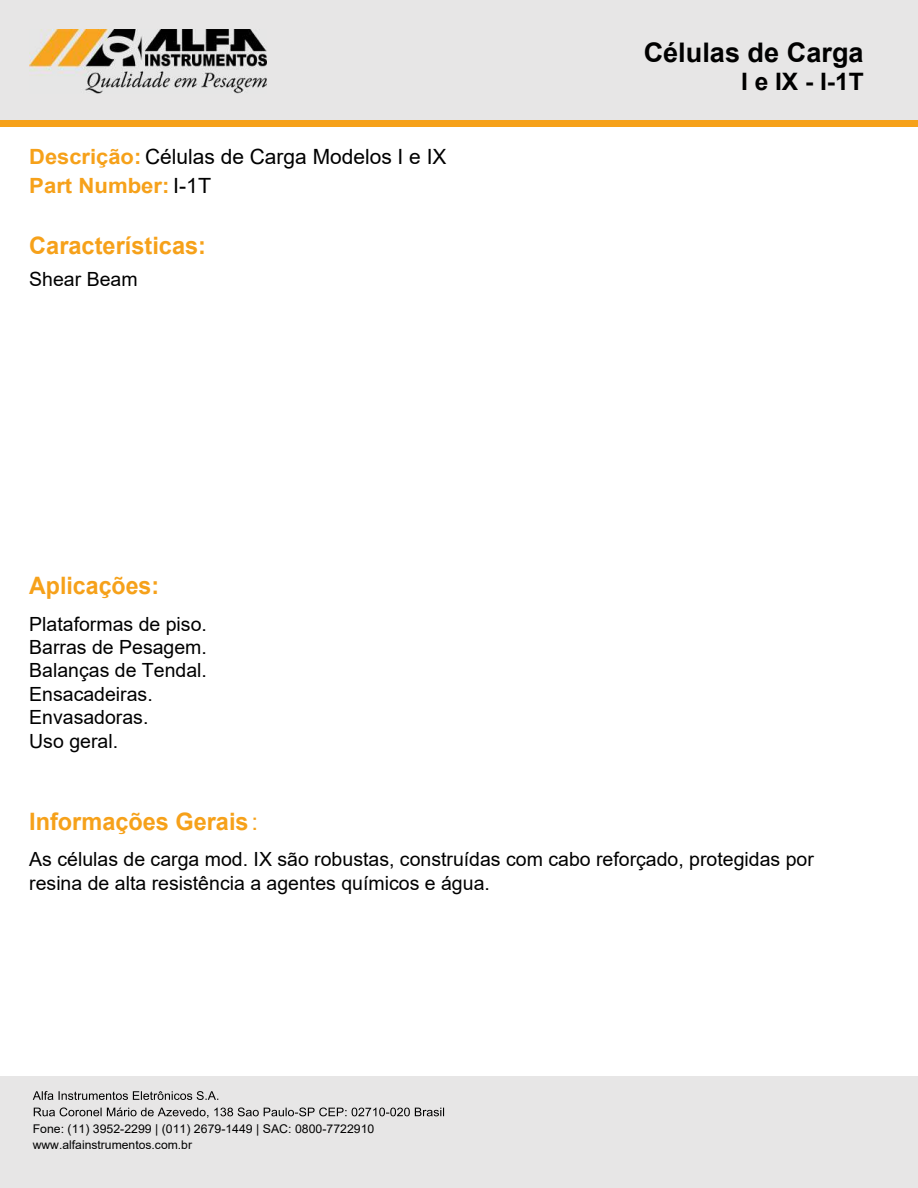
<style>
.page{position:relative;width:918px;height:1188px;background:#fff}
.page>*{position:absolute;margin:0;border:0;box-sizing:border-box;transform-origin:0 0}
.t1{font:700 27px "Arial";color:#010101}
.t2{font:700 24px "Arial";color:#f6a11a}
.t3{font:700 24px "Arial";color:#f6a11a;scale:.96 1}
.t4{font:700 24px "Arial";color:#000}
.t5{font:21px "Arial";color:#010101}
.t6{font:700 21px "Arial";color:#f6a11a;scale:1.05 1}
.t7{font:19.5px/23.4px "Arial";color:#010101}
.t8{font:12px/16.4px "Arial";color:#010101}
.s1{font-weight:700;color:#f6a11a}
.s2{font-weight:400;color:#010101}
.s3{font-weight:400}
</style>
<div class="page">
<div style="left:0;top:0;width:918px;height:121px;background:#e7e6e6"></div>
<div style="left:0;top:120px;width:918px;height:6px;background:#f6a11a"></div>
<div style="left:0;top:1077px;width:918px;height:111px;background:#e7e6e6"></div>
<img style="left:29px;top:29px;width:238px;height:65px">
<svg style="left:33px;top:1091px;width:185px;height:9px"></svg>
<svg style="left:34px;top:1107px;width:410px;height:11px"></svg>
<p class="t5" style="left:29px;top:142px;width:419px"><span class="s1">Descrição:</span> Células de Carga Modelos I e IX</p>
<p class="t6" style="left:29px;top:171px;width:175px">Part Number: <span class="s2">I-1T</span></p>
<p class="t2" style="left:29px;top:229px;width:178px">Características:</p>
<p class="t7" style="left:29px;top:268px;width:110px">Shear Beam</p>
<p class="t3" style="left:29px;top:569px;width:137px">Aplicações:</p>
<p class="t7" style="left:29px;top:612px;width:179px">Plataformas de piso.<br>Barras de Pesagem.<br>Balanças de Tendal.<br>Ensacadeiras.<br>Envasadoras.<br>Uso geral.</p>
<p class="t2" style="left:29px;top:804px;width:230px">Informações Gerais<span class="s3">:</span></p>
<h1 class="t1" style="left:644px;top:34px;width:221px">Células de Carga</h1>
<p class="t4" style="left:741px;top:65px;width:124px">I e IX - I-1T</p>
<p class="t7" style="left:29px;top:847px;width:786px">As células de carga mod. IX são robustas, construídas com cabo reforçado, protegidas por resina de alta resistência a agentes químicos e água.</p>
<p class="t8" style="left:33px;top:1120px;width:343px">Fone: (11) 3952-2299 | (011) 2679-1449 | SAC: 0800-7722910 www.alfainstrumentos.com.br</p>
</div>
